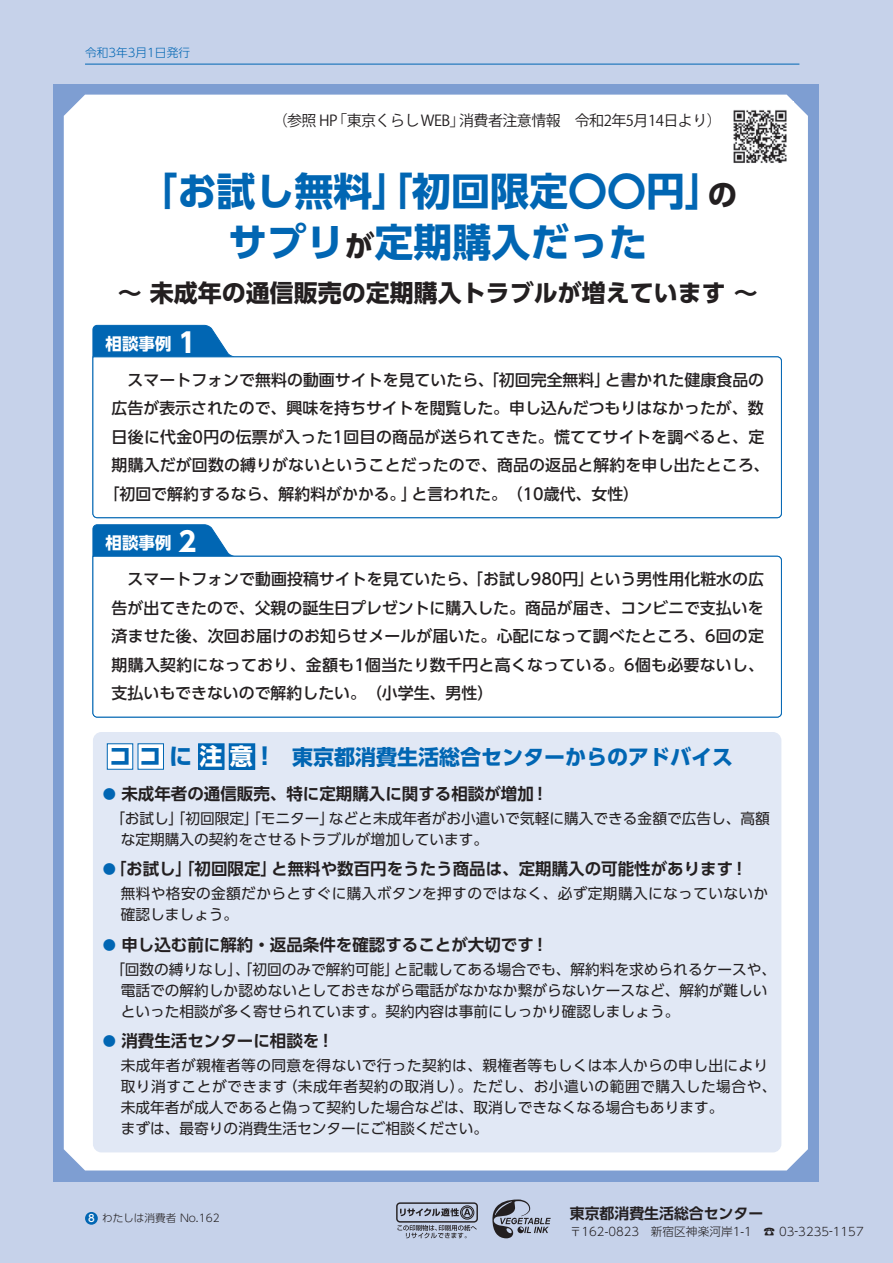
<style>
.page{position:relative;width:893px;height:1263px;background:#c6d2ea}
.page>*{position:absolute;margin:0;border:0;box-sizing:border-box;transform-origin:0 0}
.t1{font:700 39px/51px "UD Shin Go Pr 6 N";color:#0166b3;text-align:center}
.t2{font:700 24px "UD Shin Go Pr 6 N";color:#231f20}
.t3{font:700 21px "UD Shin Go Pr 6 N";color:#0166b3}
.t4{font:700 16.5px "UD Shin Go Pr 6 N De";color:#231f20}
.t5{font:700 16.5px "UD Shin Go Pr 6 N";color:#fff}
.t6{font:500 15.9px/28.5px "UD Shin Go Pr 6 N";letter-spacing:.005em;color:#231f20;text-align:justify}
.t7{font:15px "Koz Go Pr 6 N";letter-spacing:-.035em;color:#231f20}
.t8{font:700 14.85px "UD Shin Go Pr 6 N De";color:#231f20}
.t9{font:14.7px/21px "UD Shin Go Pr 6 N";letter-spacing:.025em;color:#231f20}
.t10{font:14.7px/21px "UD Shin Go Pr 6 N";color:#231f20}
.t11{font:300 11.7px "UD Shin Go Pr 6 N";color:#231f20}
.t12{font:300 11.7px "UD Shin Go Pr 6 N";color:#0166b3}
.t13{font:300 10.65px "UD Shin Go Pr 6 N";color:#231f20}
.s1{font-size:29.25px;color:#231f20}
.s2{font-size:27px}
.s3{font-size:23.1px}
.s4{font-size:23.1px;color:#fff}
.s5{font-size:13.2px;color:#0166b3}
.s6{font-size:15px}
.s7{font-weight:500;font-size:10.05px;color:#fff}
</style>
<div class="page">
<div style="left:53px;top:85px;width:766px;height:1097px;background:#7e9ed2"></div>
<div style="left:64px;top:95px;width:744px;height:1075px;background:#fff"></div>
<svg style="left:492px;top:1199px;width:59px;height:39px"></svg>
<div style="left:396px;top:1202px;width:82px;height:20px;border:1px solid #231f20;border-radius:3px"></div>
<svg style="left:397px;top:1205px;width:80px;height:33px"></svg>
<div style="left:85px;top:1212px;width:13px;height:13px;background:#0166b3;border-radius:50%"></div>
<hr style="left:85px;top:64px;width:714px;height:1px;background:#0166b3">
<img style="left:727px;top:101px;width:66px;height:69px">
<svg style="left:92px;top:325px;width:690px;height:31px;background:#d0e2f0"></svg>
<div style="left:92px;top:356px;width:690px;height:162px;background:#fff"></div>
<svg style="left:92px;top:524px;width:690px;height:31px;background:#d0e2f1"></svg>
<div style="left:92px;top:555px;width:690px;height:163px;background:#fff"></div>
<div style="left:93px;top:732px;width:688px;height:420px;background:#e1e8f5;border-radius:9px"></div>
<div style="left:107px;top:744px;width:26px;height:25px;background:#fff"></div>
<div style="left:107px;top:743px;width:26px;height:27px;border:1px solid #0166b3"></div>
<div style="left:138px;top:744px;width:25px;height:25px;background:#fff"></div>
<div style="left:138px;top:743px;width:26px;height:27px;border:1px solid #0166b3"></div>
<div style="left:199px;top:744px;width:25px;height:25px;background:#0166b3"></div>
<div style="left:198px;top:743px;width:26px;height:27px;border:1px solid #0166b3"></div>
<div style="left:229px;top:744px;width:26px;height:25px;background:#0166b3"></div>
<div style="left:229px;top:743px;width:26px;height:27px;border:1px solid #0166b3"></div>
<p class="t12" style="left:85px;top:43px;width:107px">令和3年3月1日発行</p>
<p class="t7" style="left:273px;top:112px;width:451px">（参照 HP「東京くらしWEB」消費者注意情報　令和2年5月14日より）</p>
<h1 class="t1" style="left:138px;top:164px;width:600px">「お試し無料」「初回限定〇〇円」<span class="s1">の</span>サプリ<span class="s1">が</span>定期購入だった</h1>
<h2 class="t2" style="left:118px;top:273px;width:641px">～ 未成年の通信販売の定期購入トラブルが増えています ～</h2>
<p class="t5" style="left:106px;top:330px;width:92px">相談事例 <span class="s2">1</span></p>
<p class="t6" style="left:112px;top:365px;width:654px">　スマートフォンで無料の動画サイトを見ていたら、「初回完全無料」と書かれた健康食品の</p>
<p class="t6" style="left:112px;top:393px;width:653px">広告が表示されたので、興味を持ちサイトを閲覧した。申し込んだつもりはなかったが、数</p>
<p class="t6" style="left:112px;top:422px;width:654px">日後に代金0円の伝票が入った1回目の商品が送られてきた。慌ててサイトを調べると、定</p>
<p class="t6" style="left:112px;top:450px;width:659px">期購入だが回数の縛りがないということだったので、商品の返品と解約を申し出たところ、</p>
<p class="t6" style="left:104px;top:479px;width:537px">「初回で解約するなら、解約料がかかる。」と言われた。（10歳代、女性）</p>
<p class="t5" style="left:106px;top:529px;width:92px">相談事例 <span class="s2">2</span></p>
<p class="t6" style="left:112px;top:564px;width:654px">　スマートフォンで動画投稿サイトを見ていたら、「お試し980円」という男性用化粧水の広告が出てきたので、父親の誕生日プレゼントに購入した。商品が届き、コンビニで支払いを済ませた後、次回お届けのお知らせメールが届いた。心配になって調べたところ、6回の定期購入契約になっており、金額も1個当たり数千円と高くなっている。6個も必要ないし、支払いもできないので解約したい。（小学生、男性）</p>
<h3 class="t3" style="left:109px;top:739px;width:626px"><span class="s3">ココに</span><span class="s4">注意</span><span class="s3">！</span> 東京都消費生活総合センターからのアドバイス</h3>
<p class="t4" style="left:103px;top:780px;width:447px"><span class="s5">●</span> 未成年者の通信販売、特に定期購入に関する相談が増加！</p>
<p class="t10" style="left:121px;top:807px;width:651px;text-indent:-10px">「お試し」「初回限定」「モニター」などと未成年者がお小遣いで気軽に購入できる金額で広告し、高額な定期購入の契約をさせるトラブルが増加しています<span class="s6">。</span></p>
<p class="t4" style="left:103px;top:855px;width:646px"><span class="s5">●</span>「お試し」「初回限定」と無料や数百円をうたう商品は、定期購入の可能性があります！</p>
<p class="t9" style="left:121px;top:883px;width:649px">無料や格安の金額だからとすぐに購入ボタンを押すのではなく、必ず定期購入になっていないか確認しましょう。</p>
<p class="t4" style="left:103px;top:931px;width:447px"><span class="s5">●</span> 申し込む前に解約・返品条件を確認することが大切です！</p>
<p class="t10" style="left:121px;top:958px;width:657px;text-indent:-10px">「回数の縛りなし」、「初回のみで解約可能」と記載してある場合でも、解約料を求められるケースや、電話での解約しか認めないとしておきながら電話がなかなか繋がらないケースなど、解約が難しいといった相談が多く寄せられています。契約内容は事前にしっかり確認しましょう。</p>
<p class="t4" style="left:103px;top:1028px;width:233px"><span class="s5">●</span> 消費生活センターに相談を！</p>
<p class="t9" style="left:121px;top:1055px;width:657px">未成年者が親権者等の同意を得ないで行った契約は、親権者等もしくは本人からの申し出により取り消すことができます（未成年者契約の取消し）。ただし、お小遣いの範囲で購入した場合や、未成年者が成人であると偽って契約した場合などは、取消しできなくなる場合もあります。<br>まずは、最寄りの消費生活センターにご相談ください。</p>
<p class="t13" style="left:88px;top:1210px;width:133px"><span class="s7">8</span> わたしは消費者 No.162</p>
<p class="t8" style="left:570px;top:1201px;width:195px">東京都消費生活総合センター</p>
<p class="t11" style="left:570px;top:1222px;width:295px">〒162-0823　新宿区神楽河岸1-1　☎ 03-3235-1157</p>
</div>
